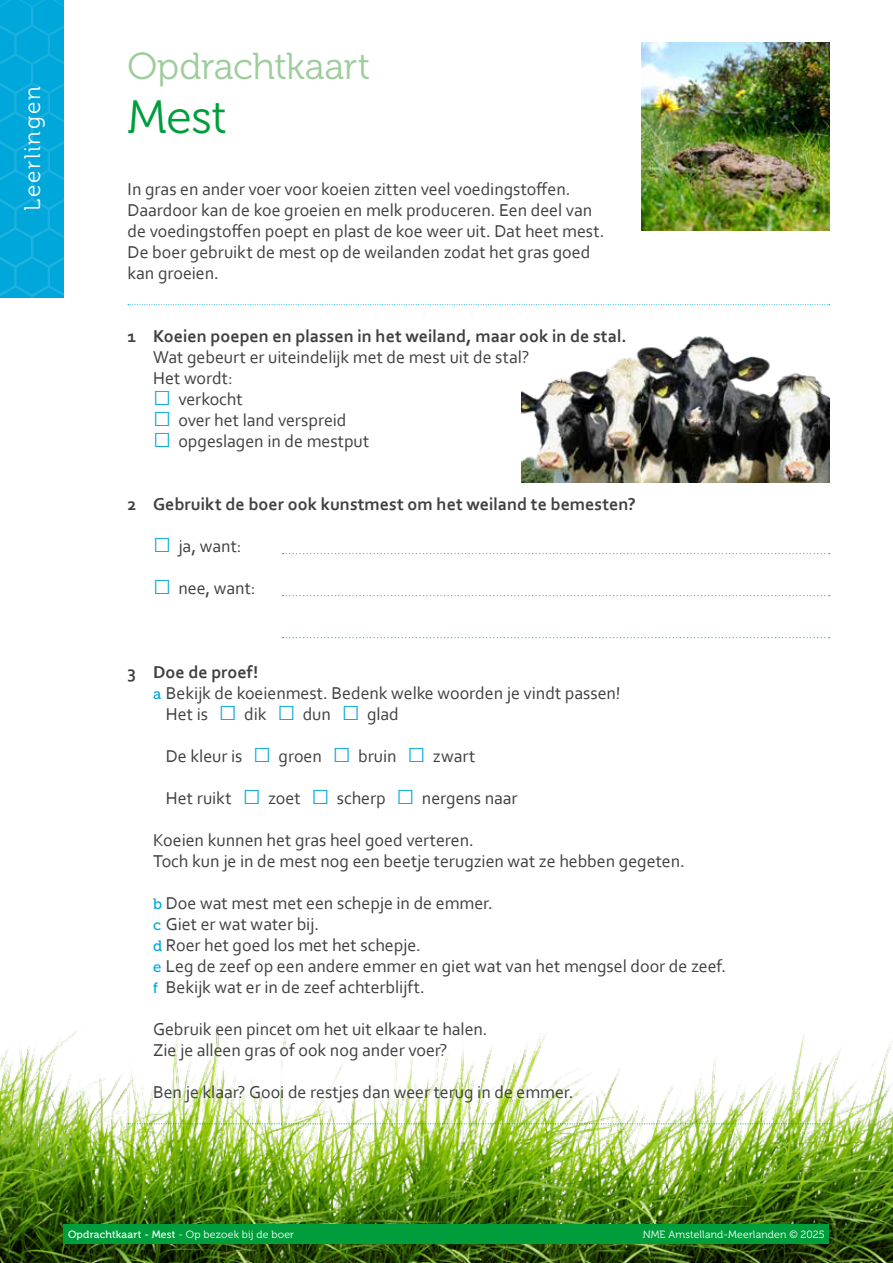
<style>
.page{position:relative;width:893px;height:1263px;background:#fff}
.page>*{position:absolute;margin:0;border:0;box-sizing:border-box;transform-origin:0 0}
.t1{font:46.5px "Museo 300";color:#009d3c}
.t2{font:37.5px "Museo 300";letter-spacing:-.01em;color:#9ccd9a}
.t3{font:22.5px "Museo 300";letter-spacing:.08em;color:#fff}
.t4{font:18px/21px "Corbel";letter-spacing:-.005em;color:#3f4042}
.t5{font:700 18px "Corbel";color:#3f4042}
.t6{font:10.5px "Museo 500";letter-spacing:.02em;color:#fff}
.t7{font:10.5px "Museo 300";letter-spacing:.015em;color:#fff}
.s1{color:#fff}
.s2{font-family:"Verdana";font-size:30px;color:#00a7db}
.s3{font-family:"Museo 500";font-size:15px;color:#00a7db}
.s4{font-family:"Museo 300"}
</style>
<div class="page">
<img style="left:0;top:1026px;width:893px;height:237px">
<div style="left:64px;top:1225px;width:765px;height:19px;background:#009d3c"></div>
<svg style="left:0;top:0;width:64px;height:298px;background:#04a8db"></svg>
<svg style="left:128px;top:304px;width:702px;height:1px"></svg>
<svg style="left:128px;top:1123px;width:702px;height:1px"></svg>
<img style="left:641px;top:43px;width:188px;height:188px">
<svg style="left:283px;top:553px;width:547px;height:1px"></svg>
<svg style="left:283px;top:595px;width:547px;height:1px"></svg>
<svg style="left:283px;top:637px;width:547px;height:1px"></svg>
<img style="left:522px;top:336px;width:307px;height:146px">
<p class="t3" style="left:20px;top:211px;width:127px;rotate:-90deg">Leerlingen</p>
<h2 class="t2" style="left:128px;top:46px;width:271px">Opdrachtkaart <span class="s1">-</span></h2>
<h1 class="t1" style="left:128px;top:92px;width:101px">Mest</h1>
<p class="t4" style="left:128px;top:178px;width:478px">In gras en ander voer voor koeien zitten veel voedingstoffen.<br>Daardoor kan de koe groeien en melk produceren. Een deel van de voedingstoffen poept en plast de koe weer uit. Dat heet mest.<br>De boer gebruikt de mest op de weilanden zodat het gras goed kan groeien.</p>
<p class="t5" style="left:128px;top:325px;width:501px">1 Koeien poepen en plassen in het weiland, maar ook in de stal.</p>
<p class="t4" style="left:153px;top:346px;width:378px">Wat gebeurt er uiteindelijk met de mest uit de stal?<br>Het wordt:</p>
<p class="t4" style="left:153px;top:388px;width:91px"><span class="s2">□</span> verkocht</p>
<p class="t4" style="left:153px;top:409px;width:195px"><span class="s2">□</span> over het land verspreid</p>
<p class="t4" style="left:153px;top:430px;width:218px"><span class="s2">□</span> opgeslagen in de mestput</p>
<p class="t5" style="left:128px;top:493px;width:510px">2 Gebruikt de boer ook kunstmest om het weiland te bemesten?</p>
<p class="t4" style="left:153px;top:535px;width:90px"><span class="s2">□</span> ja, want:</p>
<p class="t4" style="left:153px;top:577px;width:104px"><span class="s2">□</span> nee, want:</p>
<p class="t5" style="left:128px;top:661px;width:132px">3 Doe de proef!</p>
<p class="t4" style="left:153px;top:682px;width:469px"><span class="s3">a</span> Bekijk de koeienmest. Bedenk welke woorden je vindt passen!</p>
<p class="t4" style="left:166px;top:703px;width:235px">Het is <span class="s2">□</span> dik <span class="s2">□</span> dun <span class="s2">□</span> glad</p>
<p class="t4" style="left:166px;top:745px;width:311px">De kleur is <span class="s2">□</span> groen <span class="s2">□</span> bruin <span class="s2">□</span> zwart</p>
<p class="t4" style="left:166px;top:787px;width:353px">Het ruikt <span class="s2">□</span> zoet <span class="s2">□</span> scherp <span class="s2">□</span> nergens naar</p>
<p class="t4" style="left:153px;top:829px;width:533px">Koeien kunnen het gras heel goed verteren.<br>Toch kun je in de mest nog een beetje terugzien wat ze hebben gegeten.</p>
<p class="t4" style="left:153px;top:892px;width:575px"><span class="s3">b</span> Doe wat mest met een schepje in de emmer.<br><span class="s3">c</span> Giet er wat water bij.<br><span class="s3">d</span> Roer het goed los met het schepje.<br><span class="s3">e</span> Leg de zeef op een andere emmer en giet wat van het mengsel door de zeef. <span class="s3">f</span> Bekijk wat er in de zeef achterblijft.</p>
<p class="t4" style="left:153px;top:1018px;width:336px">Gebruik een pincet om het uit elkaar te halen.<br>Zie je alleen gras of ook nog ander voer?</p>
<p class="t4" style="left:153px;top:1081px;width:422px">Ben je klaar? Gooi de restjes dan weer terug in de emmer.</p>
<p class="t6" style="left:68px;top:1229px;width:228px">Opdrachtkaart - Mest <span class="s4">- Op bezoek bij de boer</span></p>
<p class="t7" style="left:643px;top:1229px;width:184px">NME Amstelland-Meerlanden © 2025</p>
</div>
